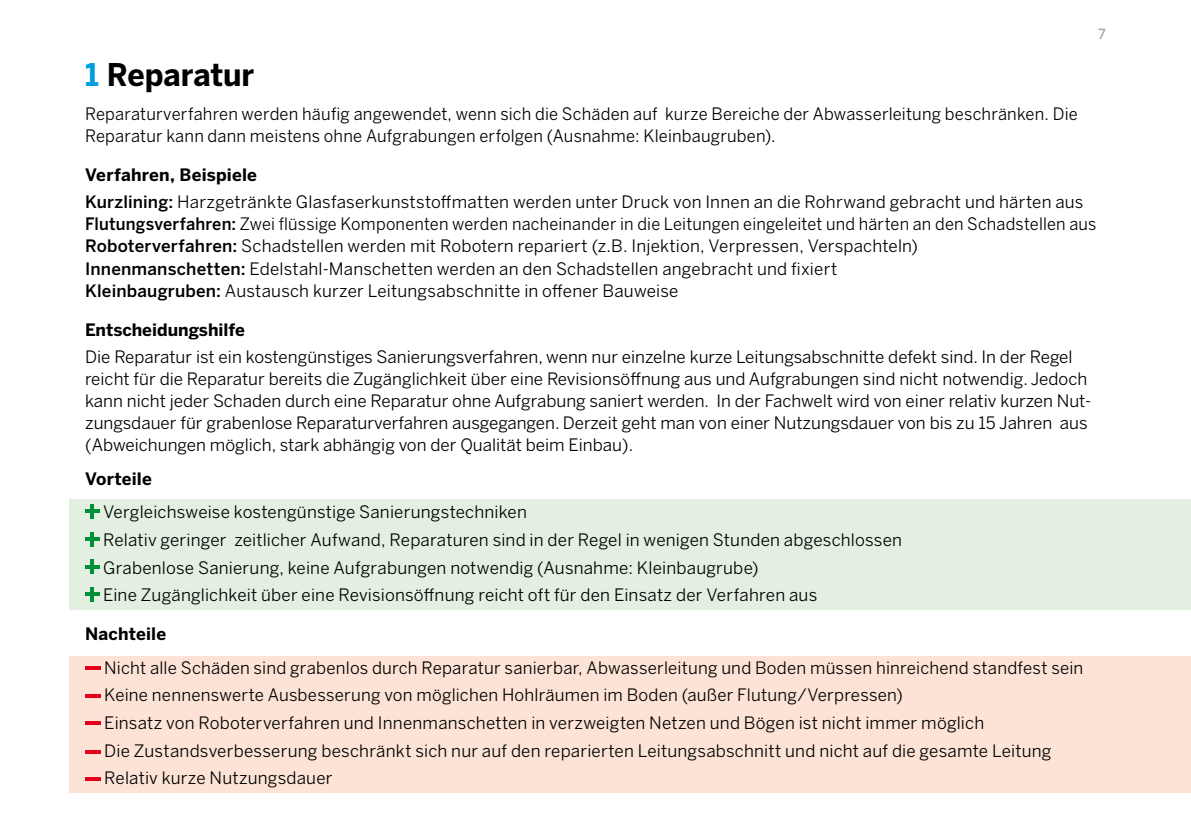
<style>
.page{position:relative;width:1191px;height:840px;background:#fff}
.page>*{position:absolute;margin:0;border:0;box-sizing:border-box;transform-origin:0 0}
.t1{font:700 31px "Benton Sans";letter-spacing:-.005em;color:#000}
.t2{font:17px/27.6px "Benton Sans";letter-spacing:.01em;color:#000}
.t3{font:17px/22px "Benton Sans";letter-spacing:.01em;color:#000;scale:.96 1}
.t4{font:700 17px "Benton Sans";color:#000}
.t5{font:500 14px "Benton Sans";color:#abacae}
.s1{color:#009ee0}
.s2{font-weight:700}
.s3{font-weight:500}
</style>
<div class="page">
<div style="left:69px;top:499px;width:1122px;height:110px;background:#e2efe1"></div>
<div style="left:69px;top:656px;width:1122px;height:136px;background:#fce3d6"></div>
<hr style="left:91px;top:504px;width:3px;height:14px;background:#009037">
<hr style="left:85px;top:509px;width:14px;height:3px;background:#009037">
<hr style="left:91px;top:531px;width:3px;height:15px;background:#009037">
<hr style="left:85px;top:537px;width:14px;height:3px;background:#009037">
<hr style="left:91px;top:559px;width:3px;height:14px;background:#009037">
<hr style="left:85px;top:565px;width:14px;height:3px;background:#009037">
<hr style="left:91px;top:587px;width:3px;height:14px;background:#009037">
<hr style="left:85px;top:592px;width:14px;height:3px;background:#009037">
<hr style="left:85px;top:666px;width:15px;height:3px;background:#e2001a">
<svg style="left:85px;top:694px;width:15px;height:3px"></svg>
<hr style="left:85px;top:721px;width:15px;height:3px;background:#e2001a">
<svg style="left:85px;top:750px;width:15px;height:3px"></svg>
<hr style="left:85px;top:777px;width:15px;height:3px;background:#e2001a">
<p class="t5" style="left:1098px;top:26px;width:9px">7</p>
<h1 class="t1" style="left:85px;top:56px;width:171px"><span class="s1">1</span> Reparatur</h1>
<p class="t2" style="left:85px;top:102px;width:994px;line-height:22px">Reparaturverfahren werden häufig angewendet, wenn sich die Schäden auf kurze Bereiche der Abwasserleitung beschränken. Die<br>Reparatur kann dann meistens ohne Aufgrabungen erfolgen (Ausnahme: Kleinbaugruben).</p>
<p class="t2" style="left:85px;top:160px;width:1000px"><span class="s2">Verfahren, Beispiele<br></span><span class="s3">Kurzlining:</span> Harzgetränkte Glasfaserkunststoffmatten werden unter Druck von Innen an die Rohrwand gebracht und härten aus</p>
<p class="t3" style="left:85px;top:213px;width:1055px"><span class="s3">Flutungsverfahren:</span> Zwei flüssige Komponenten werden nacheinander in die Leitungen eingeleitet und härten an den Schadstellen aus <span class="s3">Roboterverfahren:</span> Schadstellen werden mit Robotern repariert (z.B. Injektion, Verpressen, Verspachteln)<br><span class="s3">Innenmanschetten:</span> Edelstahl-Manschetten werden an den Schadstellen angebracht und fixiert<br><span class="s3">Kleinbaugruben:</span> Austausch kurzer Leitungsabschnitte in offener Bauweise</p>
<p class="t4" style="left:85px;top:319px;width:161px">Entscheidungshilfe</p>
<p class="t2" style="left:85px;top:346px;width:1007px;line-height:22px">Die Reparatur ist ein kostengünstiges Sanierungsverfahren, wenn nur einzelne kurze Leitungsabschnitte defekt sind. In der Regel reicht für die Reparatur bereits die Zugänglichkeit über eine Revisionsöffnung aus und Aufgrabungen sind nicht notwendig. Jedoch kann nicht jeder Schaden durch eine Reparatur ohne Aufgrabung saniert werden. In der Fachwelt wird von einer relativ kurzen Nut&shy;zungsdauer für grabenlose Reparaturverfahren ausgegangen. Derzeit geht man von einer Nutzungsdauer von bis zu 15 Jahren aus (Abweichungen möglich, stark abhängig von der Qualität beim Einbau).</p>
<p class="t4" style="left:85px;top:468px;width:68px">Vorteile</p>
<p class="t2" style="left:103px;top:497px;width:800px">Vergleichsweise kostengünstige Sanierungstechniken<br>Relativ geringer zeitlicher Aufwand, Reparaturen sind in der Regel in wenigen Stunden abgeschlossen Grabenlose Sanierung, keine Aufgrabungen notwendig (Ausnahme: Kleinbaugrube)<br>Eine Zugänglichkeit über eine Revisionsöffnung reicht oft für den Einsatz der Verfahren aus</p>
<p class="t4" style="left:85px;top:623px;width:83px">Nachteile</p>
<p class="t2" style="left:104px;top:653px;width:980px">Nicht alle Schäden sind grabenlos durch Reparatur sanierbar, Abwasserleitung und Boden müssen hinreichend standfest sein Keine nennenswerte Ausbesserung von möglichen Hohlräumen im Boden (außer Flutung/Verpressen)<br>Einsatz von Roboterverfahren und Innenmanschetten in verzweigten Netzen und Bögen ist nicht immer möglich<br>Die Zustandsverbesserung beschränkt sich nur auf den reparierten Leitungsabschnitt und nicht auf die gesamte Leitung Relativ kurze Nutzungsdauer</p>
</div>
